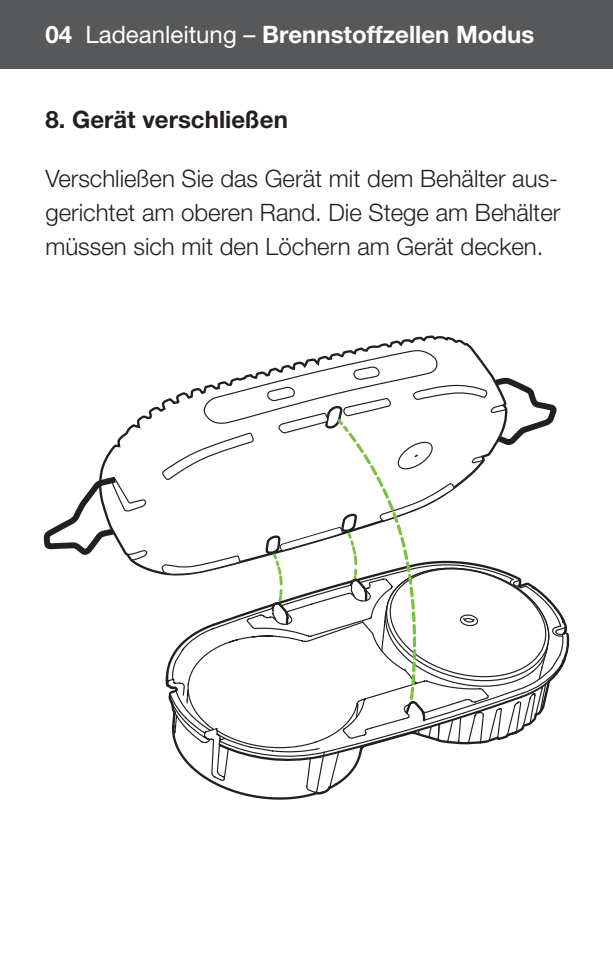
<style>
.page{position:relative;width:613px;height:964px;background:#fff}
.page>*{position:absolute;margin:0;border:0;box-sizing:border-box;transform-origin:0 0}
.t1{font:300 24px/34px "Helvetica Neue LT Pro";color:#231f20;text-align:justify}
.t2{font:700 24px "Helvetica Neue LT Pro";color:#fff}
.t3{font:700 24px "Helvetica Neue LT Pro";color:#231f20}
.s1{font-weight:400}
</style>
<div class="page">
<div style="left:0;top:0;width:612px;height:68px;background:#57585a"></div>
<svg style="left:132px;top:335px;width:341px;height:239px"></svg>
<svg style="left:43px;top:374px;width:118px;height:181px"></svg>
<svg style="left:111px;top:401px;width:50px;height:161px"></svg>
<svg style="left:161px;top:348px;width:407px;height:452px"></svg>
<p class="t2" style="left:45px;top:19px;width:490px">04 <span class="s1">Ladeanleitung –</span> Brennstoffzellen Modus</p>
<p class="t3" style="left:45px;top:104px;width:244px">8. Gerät verschließen</p>
<p class="t1" style="left:45px;top:161px;width:516px">Verschließen Sie das Gerät mit dem Behälter aus&shy;gerichtet am oberen Rand. Die Stege am Behälter müssen sich mit den Löchern am Gerät decken.</p>
</div>
